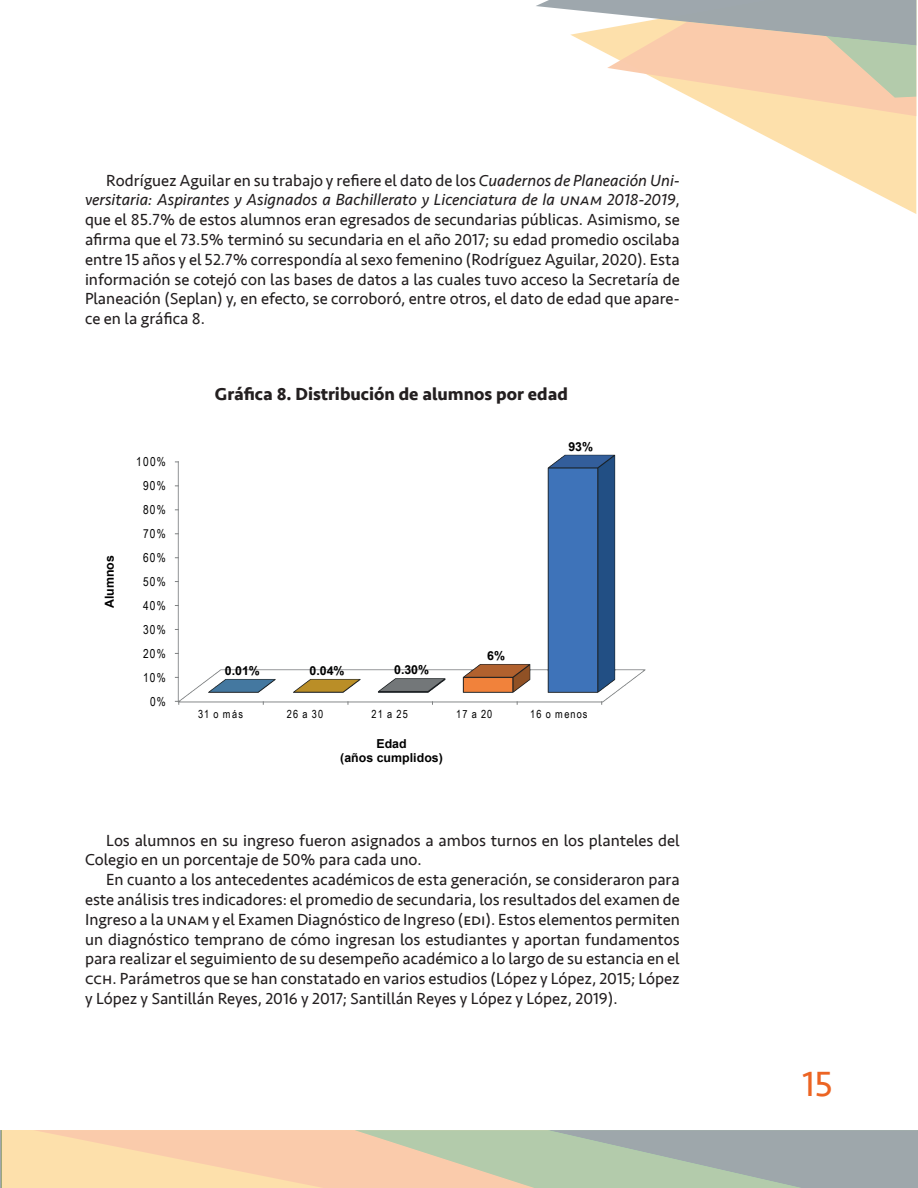
<style>
.page{position:relative;width:918px;height:1188px;background:#fff}
.page>*{position:absolute;margin:0;border:0;box-sizing:border-box;transform-origin:0 0}
.t1{font:36px "Seravek";color:#ec6423}
.t2{font:700 18px "Seravek";color:#231f20}
.t3{font:16.5px/19.8px "Seravek";color:#231f20;text-align:justify}
.t4{font:700 12.3px/14.2px "Arial";color:#000001;text-align:center}
.t5{font:12.3px "Arial Narrow";letter-spacing:.1em;color:#000001}
.t6{font:11.1px "Arial Narrow";letter-spacing:.105em;color:#000001}
.s1{font-style:italic}
</style>
<div class="page">
<svg style="left:0;top:1130px;width:2px;height:58px"></svg>
<div style="left:2px;top:1130px;width:916px;height:58px;background:#fde0ab"></div>
<svg style="left:36px;top:1130px;width:882px;height:58px"></svg>
<svg style="left:727px;top:116px;width:189px;height:98px"></svg>
<svg style="left:536px;top:0;width:380px;height:116px"></svg>
<img style="left:176px;top:454px;width:470px;height:250px">
<p class="t3" style="left:85px;top:170px;width:596px;text-indent:21px">Rodríguez Aguilar en su trabajo y refiere el dato de los <span class="s1">Cuadernos de Planeación Uni&shy;versitaria: Aspirantes y Asignados a Bachillerato y Licenciatura de la unam 2018-2019</span>, que el 85.7% de estos alumnos eran egresados de secundarias públicas. Asimismo, se afirma que el 73.5% terminó su secundaria en el año 2017; su edad promedio oscilaba entre 15 años y el 52.7% correspondía al sexo femenino (Rodríguez Aguilar, 2020). Esta información se cotejó con las bases de datos a las cuales tuvo acceso la Secretaría de Planeación (Seplan) y, en efecto, se corroboró, entre otros, el dato de edad que apare&shy;ce en la gráfica 8.</p>
<p class="t2" style="left:215px;top:380px;width:354px">Gráfica 8. Distribución de alumnos por edad</p>
<p class="t4" style="left:103px;top:608px;width:54px;rotate:-90deg">Alumnos</p>
<p class="t5" style="left:136px;top:453px;width:31px">100%</p>
<p class="t5" style="left:143px;top:477px;width:24px">90%</p>
<p class="t5" style="left:143px;top:501px;width:24px">80%</p>
<p class="t5" style="left:143px;top:525px;width:24px">70%</p>
<p class="t5" style="left:143px;top:549px;width:24px">60%</p>
<p class="t5" style="left:143px;top:572px;width:24px">50%</p>
<p class="t5" style="left:143px;top:596px;width:24px">40%</p>
<p class="t5" style="left:143px;top:620px;width:24px">30%</p>
<p class="t5" style="left:143px;top:644px;width:24px">20%</p>
<p class="t5" style="left:143px;top:668px;width:24px">10%</p>
<p class="t5" style="left:150px;top:692px;width:17px">0%</p>
<p class="t4" style="left:568px;top:440px;width:26px">93%</p>
<p class="t4" style="left:225px;top:664px;width:36px">0.01%</p>
<p class="t4" style="left:310px;top:664px;width:36px">0.04%</p>
<p class="t4" style="left:394px;top:663px;width:36px">0.30%</p>
<p class="t4" style="left:487px;top:649px;width:19px">6%</p>
<p class="t6" style="left:198px;top:706px;width:46px">31 o más</p>
<p class="t6" style="left:287px;top:706px;width:38px">26 a 30</p>
<p class="t6" style="left:372px;top:706px;width:38px">21 a 25</p>
<p class="t6" style="left:456px;top:706px;width:38px">17 a 20</p>
<p class="t6" style="left:530px;top:706px;width:59px">16 o menos</p>
<p class="t4" style="left:340px;top:737px;width:104px">Edad<br>(años cumplidos)</p>
<p class="t3" style="left:85px;top:830px;width:596px;text-indent:21px">Los alumnos en su ingreso fueron asignados a ambos turnos en los planteles del<br>Colegio en un porcentaje de 50% para cada uno.</p>
<p class="t3" style="left:85px;top:870px;width:596px;text-indent:21px">En cuanto a los antecedentes académicos de esta generación, se consideraron para este análisis tres indicadores: el promedio de secundaria, los resultados del examen de Ingreso a la unam y el Examen Diagnóstico de Ingreso (edi). Estos elementos permiten un diagnóstico temprano de cómo ingresan los estudiantes y aportan fundamentos para realizar el seguimiento de su desempeño académico a lo largo de su estancia en el cch. Parámetros que se han constatado en varios estudios (López y López, 2015; López y López y Santillán Reyes, 2016 y 2017; Santillán Reyes y López y López, 2019).</p>
<h1 class="t1" style="left:802px;top:1056px;width:32px">15</h1>
</div>
